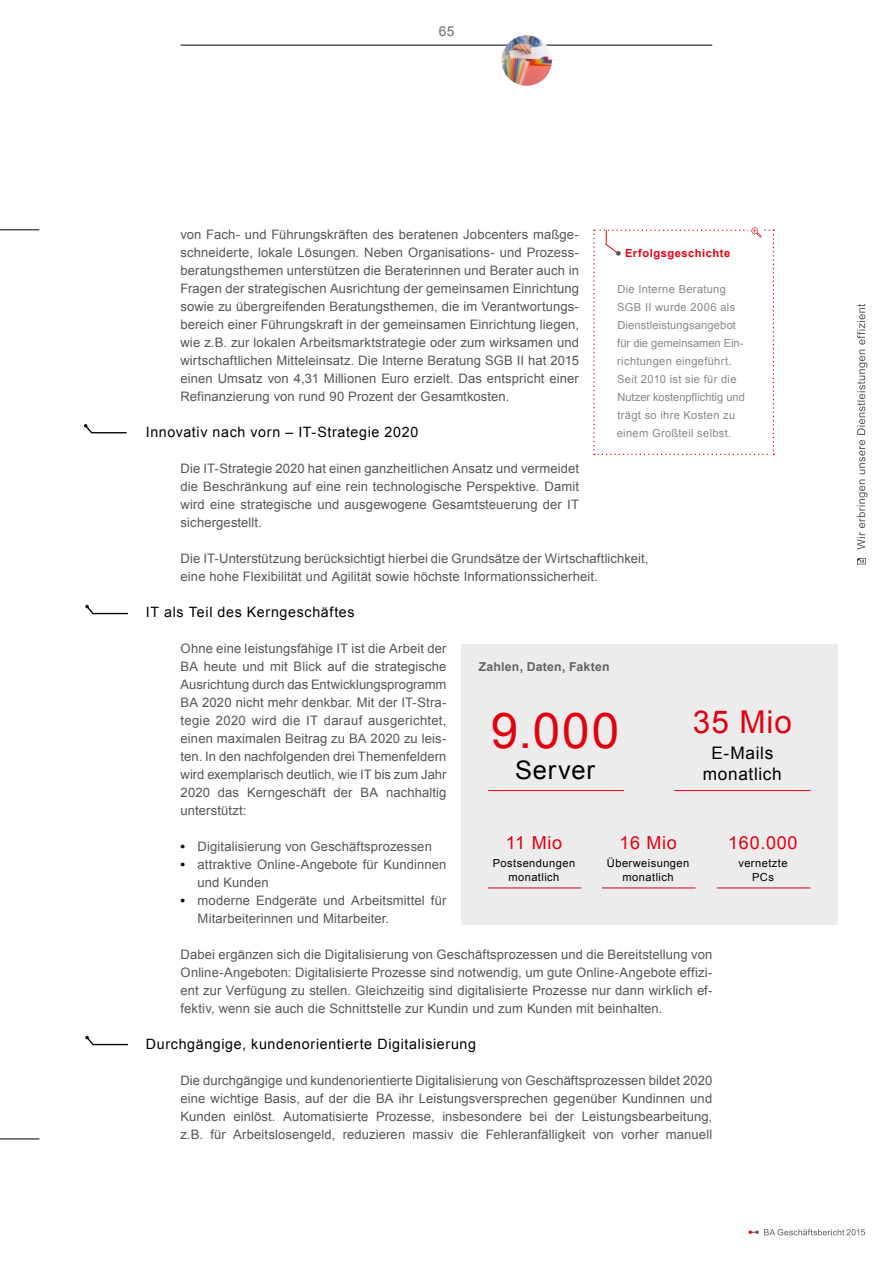
<style>
.page{position:relative;width:893px;height:1263px;background:#fff}
.page>*{position:absolute;margin:0;border:0;box-sizing:border-box;transform-origin:0 0}
.t1{font:49.35px "Arial";color:#e3000f}
.t2{font:31.5px "Arial";color:#e3000f}
.t3{font:25.5px "Arial";letter-spacing:.035em;color:#000}
.t4{font:18px "Arial";letter-spacing:.04em;color:#e3000f}
.t5{font:17.25px/20.7px "Arial";letter-spacing:.035em;color:#000;text-align:center}
.t6{font:14.25px "Arial";letter-spacing:.045em;color:#000}
.t7{font:13.8px "Arial";color:#6f6f6e}
.Fließtext{font:13.05px/18px "Arial";letter-spacing:.01em;color:#565656;text-align:justify}
.Grafik_Headline{font:700 12.3px "Arial";letter-spacing:.015em;color:#636362}
.Infobox_Text{font:11.1px/18px "Arial";letter-spacing:.025em;color:#878786}
.t8{font:11.1px/13.4px "Arial";letter-spacing:.04em;color:#000;text-align:center}
.Infobox_Head{font:700 11.1px "Arial";letter-spacing:.05em;color:#e3000f}
.s1{font-weight:700;color:#000}
</style>
<div class="page">
<hr style="left:181px;top:45px;width:531px;height:1px;background:#000">
<hr style="left:0;top:230px;width:39px;height:1px;background:#000">
<hr style="left:0;top:1139px;width:39px;height:1px;background:#000">
<svg style="left:749px;top:1229px;width:116px;height:6px"></svg>
<svg style="left:593px;top:227px;width:181px;height:228px"></svg>
<svg style="left:857px;top:304px;width:10px;height:245px"></svg>
<svg style="left:857px;top:558px;width:8px;height:6px"></svg>
<svg style="left:84px;top:424px;width:43px;height:10px"></svg>
<svg style="left:85px;top:604px;width:44px;height:11px"></svg>
<svg style="left:85px;top:1035px;width:44px;height:11px"></svg>
<div style="left:461px;top:644px;width:377px;height:280px;background:#ececed"></div>
<hr style="left:488px;top:888px;width:93px;height:1px;background:#e3000f">
<hr style="left:602px;top:888px;width:93px;height:1px;background:#e3000f">
<hr style="left:717px;top:888px;width:93px;height:1px;background:#e3000f">
<hr style="left:488px;top:790px;width:136px;height:1px;background:#e3000f">
<hr style="left:674px;top:790px;width:136px;height:1px;background:#e3000f">
<img style="left:501px;top:35px;width:51px;height:51px;border-radius:25px">
<h1 class="t7" style="left:439px;top:23px;width:17px">65</h1>
<p class="Fließtext" style="left:180px;top:226px;width:400px">von Fach- und Führungskräften des beratenen Jobcenters maßge&shy;schneiderte, lokale Lösungen. Neben Organisations- und Prozess&shy;beratungsthemen unterstützen die Beraterinnen und Berater auch in Fragen der strategischen Ausrichtung der gemeinsamen Einrichtung sowie zu übergreifenden Beratungsthemen, die im Verantwortungs&shy;bereich einer Führungskraft in der gemeinsamen Einrichtung liegen, wie z.B. zur lokalen Arbeitsmarktstrategie oder zum wirksamen und wirtschaftlichen Mitteleinsatz. Die Interne Beratung SGB II hat 2015 einen Umsatz von 4,31 Millionen Euro erzielt. Das entspricht einer Refinanzierung von rund 90 Prozent der Gesamtkosten.</p>
<h2 class="t6" style="left:146px;top:423px;width:274px">Innovativ nach vorn – IT-Strategie 2020</h2>
<p class="Infobox_Head" style="left:625px;top:246px;width:107px">Erfolgsgeschichte</p>
<p class="Infobox_Text" style="left:617px;top:280px;width:130px">Die Interne Beratung<br>SGB II wurde 2006 als<br>Dienstleistungsangebot für die gemeinsamen Ein&shy;richtungen eingeführt.<br>Seit 2010 ist sie für die<br>Nutzer kostenpflichtig und trägt so ihre Kosten zu einem Großteil selbst.</p>
<p class="Fließtext" style="left:181px;top:460px;width:400px">Die IT-Strategie 2020 hat einen ganzheitlichen Ansatz und vermeidet die Beschränkung auf eine rein technologische Perspektive. Damit wird eine strategische und ausgewogene Gesamtsteuerung der IT sichergestellt.</p>
<p class="Fließtext" style="left:181px;top:550px;width:469px">Die IT-Unterstützung berücksichtigt hierbei die Grundsätze der Wirtschaftlichkeit, eine hohe Flexibilität und Agilität sowie höchste Informationssicherheit.</p>
<h2 class="t6" style="left:146px;top:603px;width:210px">IT als Teil des Kerngeschäftes</h2>
<p class="Fließtext" style="left:181px;top:640px;width:267px">Ohne eine leistungsfähige IT ist die Arbeit der BA heute und mit Blick auf die strategische Ausrichtung durch das Entwicklungsprogramm BA 2020 nicht mehr denkbar. Mit der IT-Stra&shy;tegie 2020 wird die IT darauf ausgerichtet, einen maximalen Beitrag zu BA 2020 zu leis&shy;ten. In den nachfolgenden drei Themenfeldern wird exemplarisch deutlich, wie IT bis zum Jahr 2020 das Kerngeschäft der BA nachhaltig unterstützt:</p>
<p class="Fließtext" style="left:181px;top:838px;width:253px"><span class="s1">•</span> Digitalisierung von Geschäftsprozessen</p>
<p class="Fließtext" style="left:198px;top:856px;width:250px;text-indent:-17px"><span class="s1">•</span> attraktive Online-Angebote für Kundinnen und Kunden</p>
<p class="Fließtext" style="left:198px;top:892px;width:250px;text-indent:-17px"><span class="s1">•</span> moderne Endgeräte und Arbeitsmittel für<br>Mitarbeiterinnen und Mitarbeiter.</p>
<p class="Grafik_Headline" style="left:479px;top:658px;width:133px">Zahlen, Daten, Fakten</p>
<p class="t1" style="left:491px;top:698px;width:130px">9.000</p>
<p class="t3" style="left:515px;top:753px;width:81px">Server</p>
<p class="t2" style="left:693px;top:701px;width:101px">35 Mio</p>
<p class="t5" style="left:703px;top:743px;width:80px">E-Mails monatlich</p>
<p class="t4" style="left:506px;top:831px;width:58px">11 Mio</p>
<p class="t8" style="left:493px;top:857px;width:84px">Postsendungen monatlich</p>
<p class="t4" style="left:619px;top:831px;width:59px">16 Mio</p>
<p class="t8" style="left:607px;top:857px;width:84px">Überweisungen monatlich</p>
<p class="t4" style="left:728px;top:831px;width:71px">160.000</p>
<p class="t8" style="left:738px;top:857px;width:51px">vernetzte<br>PCs</p>
<p class="Fließtext" style="left:181px;top:946px;width:533px">Dabei ergänzen sich die Digitalisierung von Geschäftsprozessen und die Bereitstellung von Online-Angeboten: Digitalisierte Prozesse sind notwendig, um gute Online-Angebote effizi&shy;ent zur Verfügung zu stellen. Gleichzeitig sind digitalisierte Prozesse nur dann wirklich ef&shy;fektiv, wenn sie auch die Schnittstelle zur Kundin und zum Kunden mit beinhalten.</p>
<h2 class="t6" style="left:146px;top:1035px;width:332px">Durchgängige, kundenorientierte Digitalisierung</h2>
<p class="Fließtext" style="left:180px;top:1072px;width:533px">Die durchgängige und kundenorientierte Digitalisierung von Geschäftsprozessen bildet 2020 eine wichtige Basis, auf der die BA ihr Leistungsversprechen gegenüber Kundinnen und Kunden einlöst. Automatisierte Prozesse, insbesondere bei der Leistungsbearbeitung, z.B. für Arbeitslosengeld, reduzieren massiv die Fehleranfälligkeit von vorher manuell</p>
</div>
